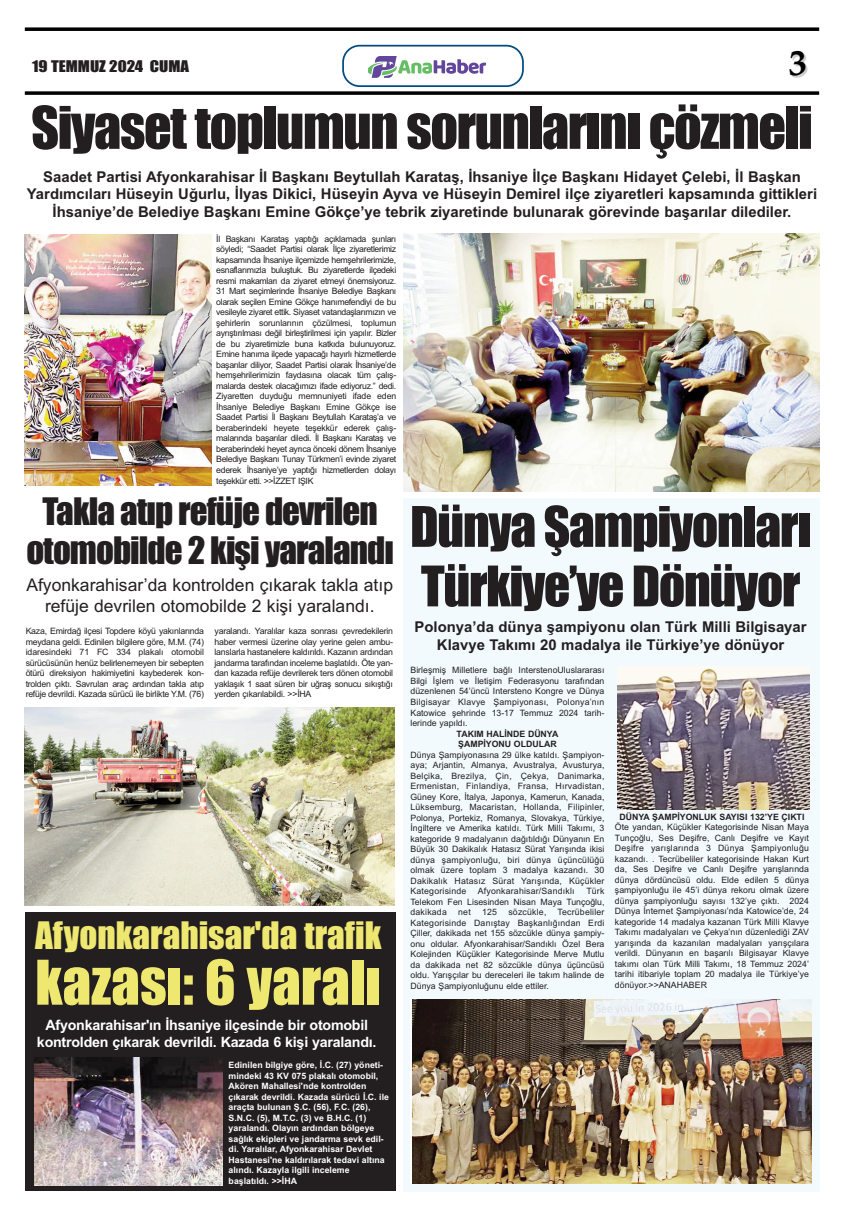
<style>
.page{position:relative;width:844px;height:1216px;background:#fff}
.page>*{position:absolute;margin:0;border:0;box-sizing:border-box;transform-origin:0 0}
.t1{font:56.88px "Impact";color:#eee770}
.t2{font:54.25px "Impact";letter-spacing:-.025em;color:#231f20}
.t3{font:51.62px/59.5px "Impact";letter-spacing:-.025em;color:#231f20}
.t4{font:700 36.57px "Palatino";color:#000}
.t5{font:35px/39.4px "Impact";letter-spacing:-.025em;color:#231f20;text-align:center}
.t6{font:35px "Impact";color:#eee770}
.t7{font:17.5px/21px "Arial";color:#231f20;text-align:center}
.t8{font:700 14.88px/17.8px "Arial";color:#231f20;text-align:center}
.t9{font:14.88px "Impact";color:#231f20;scale:1.13 1}
.t10{font:700 14.26px/17.1px "Arial";letter-spacing:-.015em;color:#fff;text-align:center}
.t11{font:8.75px/10.5px "Arial";color:#231f20;text-align:justify}
.t12{font:700 8.75px/10.5px "Arial";color:#fff}
.t13{font:700 8.75px/10.5px "Arial";color:#231f20}
.t14{font:8.75px "Arial";letter-spacing:.02em;color:#231f20}
</style>
<div class="page">
<svg style="left:342px;top:45px;width:181px;height:42px"></svg>
<img style="left:369px;top:54px;width:116px;height:26px">
<svg style="left:25px;top:91px;width:794px;height:4px;background:#1f1f1f"></svg>
<svg style="left:25px;top:27px;width:794px;height:4px;background:#1f1f1f"></svg>
<img style="left:403px;top:233px;width:416px;height:258px">
<img style="left:25px;top:235px;width:186px;height:251px">
<img style="left:25px;top:707px;width:369px;height:198px">
<div style="left:25px;top:912px;width:370px;height:279px;background:#231f20"></div>
<img style="left:34px;top:1057px;width:188px;height:128px">
<div style="left:403px;top:498px;width:416px;height:693px;background:#f3fafe"></div>
<img style="left:617px;top:666px;width:192px;height:143px">
<img style="left:412px;top:999px;width:399px;height:184px">
<h3 class="t9" style="left:32px;top:59px;width:140px">19 TEMMUZ 2024 CUMA</h3>
<h3 class="t4" style="left:788px;top:41px;width:20px">3</h3>
<h2 class="t2" style="left:31px;top:98px;width:783px">Siyaset toplumun sorunlarını çözmeli</h2>
<p class="t8" style="left:27px;top:167px;width:791px">Saadet Partisi Afyonkarahisar İl Başkanı Beytullah Karataş, İhsaniye İlçe Başkanı Hidayet Çelebi, İl Başkan<br>Yardımcıları Hüseyin Uğurlu, İlyas Dikici, Hüseyin Ayva ve Hüseyin Demirel ilçe ziyaretleri kapsamında gittikleri<br>İhsaniye’de Belediye Başkanı Emine Gökçe’ye tebrik ziyaretinde bulunarak görevinde başarılar dilediler.</p>
<p class="t11" style="left:216px;top:233px;width:181px">İl Başkanı Karataş yaptığı açıklamada şunları söyledi; “Saadet Partisi olarak İlçe ziyaretlerimiz kapsamında İhsaniye ilçemizde hemşehrilerimizle, esnaflarımızla buluştuk. Bu ziyaretlerde ilçedeki resmi makamları da ziyaret etmeyi önemsiyoruz.<br>31 Mart seçimlerinde İhsaniye Belediye Başkanı olarak seçilen Emine Gökçe hanımefendiyi de bu vesileyle ziyaret ettik. Siyaset vatandaşlarımızın ve şehirlerin sorunlarının çözülmesi, toplumun ayrıştırılması değil birleştirilmesi için yapılır. Bizler de bu ziyaretimizle buna katkıda bulunuyoruz.<br>Emine hanıma ilçede yapacağı hayırlı hizmetlerde başarılar diliyor, Saadet Partisi olarak İhsaniye’de hemşehrilerimizin faydasına olacak tüm çalış&shy;malarda destek olacağımızı ifade ediyoruz.” dedi.<br>Ziyaretten duyduğu memnuniyeti ifade eden İhsaniye Belediye Başkanı Emine Gökçe ise Saadet Partisi İl Başkanı Beytullah Karataş’a ve beraberindeki heyete teşekkür ederek çalış&shy;malarında başarılar diledi. İl Başkanı Karataş ve beraberindeki heyet ayrıca önceki dönem İhsaniye Belediye Başkanı Tunay Türkmen’i evinde ziyaret ederek İhsaniye’ye yaptığı hizmetlerden dolayı teşekkür etti. &gt;&gt;İZZET IŞIK</p>
<h3 class="t5" style="left:26px;top:493px;width:369px">Takla atıp refüje devrilen otomobilde 2 kişi yaralandı</h3>
<h3 class="t7" style="left:26px;top:575px;width:368px">Afyonkarahisar’da kontrolden çıkarak takla atıp refüje devrilen otomobilde 2 kişi yaralandı.</h3>
<p class="t11" style="left:26px;top:625px;width:180px">Kaza, Emirdağ ilçesi Topdere köyü yakınlarında meydana geldi. Edinilen bilgilere göre, M.M. (74) idaresindeki 71 FC 334 plakalı otomobil sürücüsünün henüz belirlenemeyen bir sebepten ötürü direksiyon hakimiyetini kaybederek kon&shy;trolden çıktı. Savrulan araç ardından takla atıp refüje devrildi. Kazada sürücü ile birlikte Y.M. (76)</p>
<p class="t11" style="left:214px;top:625px;width:180px">yaralandı. Yaralılar kaza sonrası çevredekilerin haber vermesi üzerine olay yerine gelen ambu&shy;lanslarla hastanelere kaldırıldı. Kazanın ardından jandarma tarafından inceleme başlatıldı. Öte yan&shy;dan kazada refüje devrilerek ters dönen otomobil yaklaşık 1 saat süren bir uğraş sonucu sıkıştığı yerden çıkarılabildi. &gt;&gt;İHA</p>
<h3 class="t3" style="left:410px;top:499px;width:402px">Dünya Şampiyonları<br>Türkiye’ye Dönüyor</h3>
<h3 class="t8" style="left:414px;top:618px;width:393px">Polonya’da dünya şampiyonu olan Türk Milli Bilgisayar<br>Klavye Takımı 20 madalya ile Türkiye’ye dönüyor</h3>
<p class="t11" style="left:410px;top:665px;width:195px">Birleşmiş Milletlere bağlı InterstenoUluslararası Bilgi İşlem ve İletişim Federasyonu tarafından düzenlenen 54’üncü Intersteno Kongre ve Dünya Bilgisayar Klavye Şampiyonası, Polonya’nın Katowice şehrinde 13-17 Temmuz 2024 tarih&shy;lerinde yapıldı.</p>
<p class="t13" style="left:456px;top:728px;width:103px">TAKIM HALİNDE DÜNYA<br>ŞAMPİYONU OLDULAR</p>
<p class="t11" style="left:410px;top:749px;width:195px">Dünya Şampiyonasına 29 ülke katıldı. Şampiyon&shy;aya; Arjantin, Almanya, Avustralya, Avusturya, Belçika, Brezilya, Çin, Çekya, Danimarka, Ermenistan, Finlandiya, Fransa, Hırvadistan, Güney Kore, İtalya, Japonya, Kamerun, Kanada, Lüksemburg, Macaristan, Hollanda, Filipinler, Polonya, Portekiz, Romanya, Slovakya, Türkiye, İngiltere ve Amerika katıldı. Türk Milli Takımı, 3 kategoride 9 madalyanın dağıtıldığı Dünyanın En Büyük 30 Dakikalık Hatasız Sürat Yarışında ikisi dünya şampiyonluğu, biri dünya üçüncülüğü olmak üzere toplam 3 madalya kazandı. 30<br>Dakikalık Hatasız Sürat Yarışında, Küçükler Kategorisinde</p>
<p class="t13" style="left:619px;top:811px;width:186px">DÜNYA ŞAMPİYONLUK SAYISI 132’YE ÇIKTI</p>
<p class="t11" style="left:614px;top:822px;width:195px">Öte yandan, Küçükler Kategorisinde Nisan Maya Tunçoğlu, Ses Deşifre, Canlı Deşifre ve Kayıt Deşifre yarışlarında 3 Dünya Şampiyonluğu kazandı. . Tecrübeliler kategorisinde Hakan Kurt da, Ses Deşifre ve Canlı Deşifre yarışlarında dünya dördüncüsü oldu. Elde edilen 5 dünya şampiyonluğu ile 45’i dünya rekoru olmak üzere dünya şampiyonluğu sayısı 132’ye çıktı. 2024<br>Dünya İnternet Şampiyonası’nda Katowice’de, 24 kategoride 14 madalya kazanan Türk Milli Klavye Takımı madalyaları ve Çekya’nın düzenlediği ZAV yarışında da kazanılan madalyaları yarışçılara verildi. Dünyanın en başarılı Bilgisayar Klavye takımı olan Türk Milli Takımı, 18 Temmuz 2024’ tarihi itibariyle toplam 20 madalya ile Türkiye’ye dönüyor.&gt;&gt;ANAHABER</p>
<p class="t14" style="left:477px;top:885px;width:98px">Afyonkarahisar/Sandıklı</p>
<p class="t11" style="left:410px;top:885px;width:195px;text-indent:176px">Türk Telekom Fen Lisesinden Nisan Maya Tunçoğlu, dakikada</p>
<p class="t11" style="left:410px;top:906px;width:195px;text-indent:147px">Tecrübeliler Kategorisinde Danıştay Başkanlığından Erdi Çiller, dakikada net 155 sözcükle dünya şampiy&shy;onu oldular. Afyonkarahisar/Sandıklı Özel Bera Kolejinden Küçükler Kategorisinde Merve Mutlu da dakikada net 82 sözcükle dünya üçüncüsü oldu. Yarışçılar bu dereceleri ile takım halinde de Dünya Şampiyonluğunu elde ettiler.</p>
<p class="t11" style="left:458px;top:906px;width:14px">net</p>
<p class="t11" style="left:482px;top:906px;width:16px">125</p>
<p class="t14" style="left:508px;top:906px;width:40px">sözcükle,</p>
<h3 class="t6" style="left:35px;top:916px;width:348px">Afyonkarahisar'da trafik</h3>
<h1 class="t1" style="left:35px;top:951px;width:347px">kazası: 6 yaralı</h1>
<h3 class="t10" style="left:37px;top:1016px;width:341px">Afyonkarahisar'ın İhsaniye ilçesinde bir otomobil kontrolden çıkarak devrildi. Kazada 6 kişi yaralandı.</h3>
<p class="t12" style="left:228px;top:1059px;width:162px">Edinilen bilgiye göre, İ.C. (27) yöneti&shy;mindeki 43 KV 075 plakalı otomobil, Akören Mahallesi'nde kontrolden çıkarak devrildi. Kazada sürücü İ.C. ile araçta bulunan Ş.C. (56), F.C. (26), S.N.C. (5), M.T.C. (3) ve B.H.C. (1) yaralandı. Olayın ardından bölgeye sağlık ekipleri ve jandarma sevk edil&shy;di. Yaralılar, Afyonkarahisar Devlet Hastanesi'ne kaldırılarak tedavi altına alındı. Kazayla ilgili inceleme başlatıldı. &gt;&gt;İHA</p>
</div>
